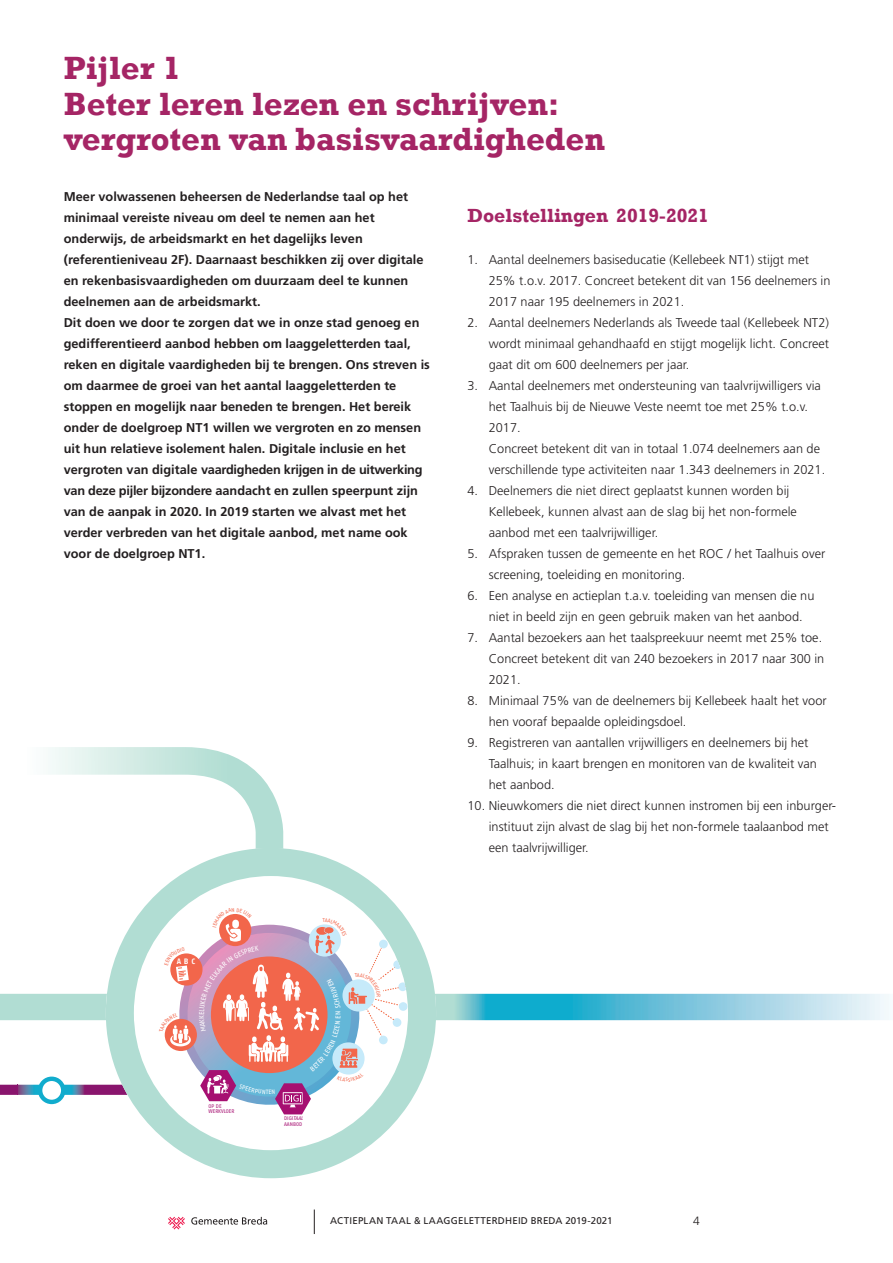
<style>
.page{position:relative;width:893px;height:1263px;background:#fff}
.page>*{position:absolute;margin:0;border:0;box-sizing:border-box;transform-origin:0 0}
.t1{font:700 33px/35.7px "Rockwell";color:#a52565}
.t2{font:700 19.5px "Rockwell";color:#a52565}
.t3{font:300 12.75px/21px "Frutiger LT Std";color:#231f20}
.t4{font:700 12.75px/21px "Frutiger LT Std";color:#231f20}
.t5{font:300 12px "Frutiger LT Std";color:#231f20}
.t6{font:9.75px "Frutiger LT Std";letter-spacing:.02em;color:#231f20}
.t7{font:7.8px "Fago No Bold Tf Caps";color:#fff}
.t8{font:6.3px "Fago No Regular Tf";color:#fff}
.t9{font:5.25px/5.6px "Fago No Regular Tf";color:#a60f71}
.t10{font:5.25px "Fago No Regular Tf";color:#f2664b}
.s1{font-style:italic}
</style>
<div class="page">
<svg style="left:314px;top:1209px;width:1px;height:25px"></svg>
<svg style="left:168px;top:1217px;width:17px;height:12px"></svg>
<svg style="left:191px;top:1217px;width:76px;height:7px"></svg>
<img style="left:19px;top:1085px;width:20px;height:10px">
<img style="left:64px;top:1085px;width:42px;height:10px">
<svg style="left:0;top:1085px;width:19px;height:10px"></svg>
<svg style="left:40px;top:1079px;width:23px;height:23px"></svg>
<div style="left:38px;top:1076px;width:27px;height:28px;border:4px solid #11accd;border-radius:50%"></div>
<img style="left:0;top:994px;width:890px;height:26px">
<svg style="left:106px;top:848px;width:330px;height:330px;fill:#b5ded4"></svg>
<div style="left:134px;top:876px;width:274px;height:274px;background:#fff;border-radius:50%"></div>
<div style="left:398px;top:982px;width:9px;height:9px;background:#b1ddd3;border-radius:50%"></div>
<svg style="left:48px;top:747px;width:235px;height:108px"></svg>
<svg style="left:159px;top:908px;width:247px;height:209px"></svg>
<h1 class="t1" style="left:64px;top:50px;width:543px">Pijler 1<br>Beter leren lezen en schrijven: vergroten van basisvaardigheden</h1>
<p class="t4" style="left:64px;top:186px;width:368px">Meer volwassenen beheersen de Nederlandse taal op het minimaal vereiste niveau om deel te nemen aan het onderwijs, de arbeidsmarkt en het dagelijks leven (referentieniveau 2F). Daarnaast beschikken zij over digitale en rekenbasisvaardigheden om duurzaam deel te kunnen deelnemen aan de arbeidsmarkt.<br>Dit doen we door te zorgen dat we in onze stad genoeg en gedifferentieerd aanbod hebben om laaggeletterden taal, reken en digitale vaardigheden bij te brengen. Ons streven is om daarmee de groei van het aantal laaggeletterden te stoppen en mogelijk naar beneden te brengen. Het bereik onder de doelgroep NT1 willen we vergroten en zo mensen uit hun relatieve isolement halen. Digitale inclusie en het vergroten van digitale vaardigheden krijgen in de uitwerking van deze pijler bijzondere aandacht en zullen speerpunt zijn van de aanpak in 2020. In 2019 starten we alvast met het verder verbreden van het digitale aanbod, met name ook voor de doelgroep NT1.</p>
<h2 class="t2" style="left:467px;top:204px;width:243px">Doelstellingen 2019-2021</h2>
<p class="t3" style="left:489px;top:249px;width:343px;text-indent:-21px">1. Aantal deelnemers basiseducatie (Kellebeek NT1) stijgt met<br>25% t.o.v. 2017. Concreet betekent dit van 156 deelnemers in<br>2017 naar 195 deelnemers in 2021.</p>
<p class="t3" style="left:489px;top:312px;width:342px;text-align:justify;text-indent:-21px">2. Aantal deelnemers Nederlands als Tweede taal (Kellebeek NT2) wordt minimaal gehandhaafd en stijgt mogelijk licht. Concreet gaat dit om 600 deelnemers per jaar.</p>
<p class="t3" style="left:489px;top:375px;width:338px;text-indent:-21px">3. Aantal deelnemers met ondersteuning van taalvrijwilligers via het Taalhuis bij de Nieuwe Veste neemt toe met 25% t.o.v.<br>2017.<br>Concreet betekent dit van in totaal 1.074 deelnemers aan de verschillende type activiteiten naar 1.343 deelnemers in 2021.</p>
<p class="t3" style="left:489px;top:480px;width:310px;text-indent:-21px">4. Deelnemers die niet direct geplaatst kunnen worden bij<br>Kellebeek, kunnen alvast aan de slag bij het non-formele aanbod met een taalvrijwilliger.</p>
<p class="t3" style="left:489px;top:543px;width:338px;text-indent:-21px">5. Afspraken tussen de gemeente en het ROC / het Taalhuis over screening, toeleiding en monitoring.</p>
<p class="t3" style="left:489px;top:585px;width:327px;text-indent:-21px">6. Een analyse en actieplan t.a.v. toeleiding van mensen die nu niet in beeld zijn en geen gebruik maken van het aanbod.</p>
<p class="t3" style="left:489px;top:627px;width:337px;text-indent:-21px">7. Aantal bezoekers aan het taalspreekuur neemt met 25% toe.<br>Concreet betekent dit van 240 bezoekers in 2017 naar 300 in<br>2021.</p>
<p class="t3" style="left:489px;top:690px;width:339px;text-indent:-21px">8. Minimaal 75% van de deelnemers bij Kellebeek haalt het voor hen vooraf bepaalde opleidingsdoel.</p>
<p class="t3" style="left:489px;top:732px;width:330px;text-indent:-21px">9. Registreren van aantallen vrijwilligers en deelnemers bij het<br>Taalhuis; in kaart brengen en monitoren van de kwaliteit van het aanbod.</p>
<p class="t3" style="left:489px;top:795px;width:349px;text-indent:-21px">10. Nieuwkomers die niet direct kunnen instromen bij een inburger&shy;instituut zijn alvast de slag bij het non-formele taalaanbod met een taalvrijwilliger.</p>
<p class="t7" style="left:177px;top:957px;width:20px">A B C</p>
<p class="t9" style="left:209px;top:1103px;width:27px">OP DE<br>WERKVLOER</p>
<p class="t8" style="left:268px;top:1088px;width:5px">E</p>
<p class="t9" style="left:284px;top:1115px;width:22px">DIGI<span class="s1">TAAL<br></span>AANBOD</p>
<p class="t10" style="left:381px;top:994px;width:4px;rotate:90deg">R</p>
<p class="t6" style="left:330px;top:1215px;width:284px">ACTIEPLAN TAAL &amp; LAAGGELETTERDHEID BREDA 2019-2021</p>
<p class="t5" style="left:693px;top:1213px;width:8px">4</p>
</div>
